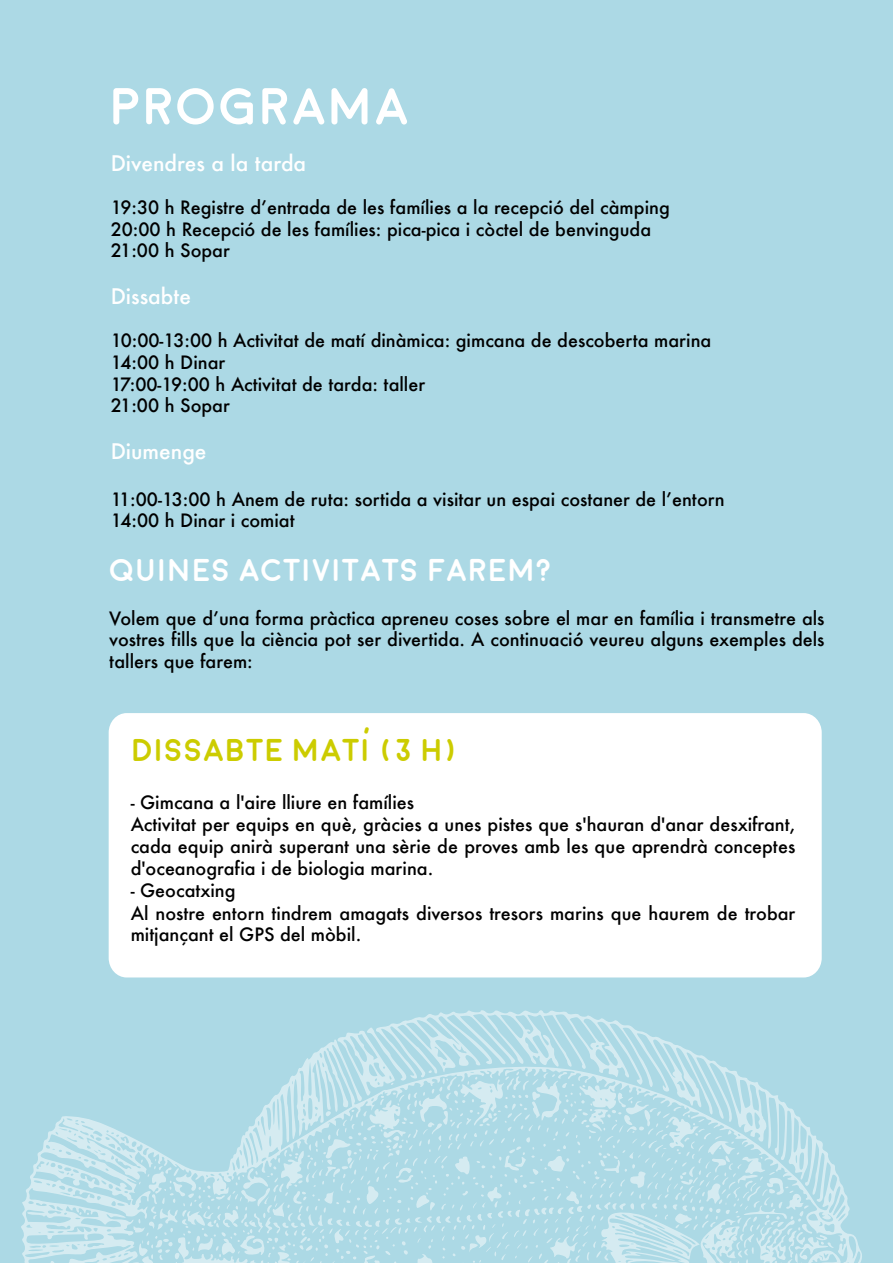
<style>
.page{position:relative;width:893px;height:1263px;background:#acd9e5}
.page>*{position:absolute;margin:0;border:0;box-sizing:border-box;transform-origin:0 0}
.t1{font:700 51.9px "Moon";color:#fff}
.t2{font:700 31.5px "Moon";color:#fff}
.t3{font:700 31.5px "Moon";color:#cc0}
.t4{font:500 21px "Futura";color:#fff}
.t5{font:500 18px/21.6px "Futura";color:#000}
</style>
<div class="page">
<div style="left:109px;top:713px;width:713px;height:264px;background:#fff;border-radius:19px"></div>
<svg style="left:21px;top:1010px;width:841px;height:253px"></svg>
<h1 class="t1" style="left:109px;top:81px;width:302px">PROGRAMA</h1>
<p class="t4" style="left:111px;top:149px;width:197px">Divendres a la tarda</p>
<p class="t5" style="left:111px;top:196px;width:561px">19:30 h Registre dʼentrada de les famílies a la recepció del càmping<br>20:00 h Recepció de les famílies: pica-pica i còctel de benvinguda<br>21:00 h Sopar</p>
<p class="t4" style="left:111px;top:282px;width:82px">Dissabte</p>
<p class="t5" style="left:111px;top:330px;width:602px">10:00-13:00 h Activitat de matí dinàmica: gimcana de descoberta marina 14:00 h Dinar<br>17:00-19:00 h Activitat de tarda: taller<br>21:00 h Sopar</p>
<p class="t4" style="left:111px;top:437px;width:97px">Diumenge</p>
<p class="t5" style="left:111px;top:488px;width:615px">11:00-13:00 h Anem de ruta: sortida a visitar un espai costaner de lʼentorn<br>14:00 h Dinar i comiat</p>
<h2 class="t2" style="left:109px;top:555px;width:445px">QUINES ACTIVITATS FAREM?</h2>
<p class="t5" style="left:109px;top:607px;width:717px;text-align:justify">Volem que dʼuna forma pràctica apreneu coses sobre el mar en família i transmetre als vostres fills que la ciència pot ser divertida. A continuació veureu alguns exemples dels tallers que farem:</p>
<h2 class="t3" style="left:131px;top:735px;width:331px">DISSABTE MATI (3 H)</h2>
<p class="t5" style="left:131px;top:791px;width:666px">- Gimcana a l'aire lliure en famílies<br>Activitat per equips en què, gràcies a unes pistes que s'hauran d'anar desxifrant, cada equip anirà superant una sèrie de proves amb les que aprendrà conceptes d'oceanografia i de biologia marina.</p>
<p class="t5" style="left:131px;top:879px;width:666px;line-height:22px">- Geocatxing<br>Al nostre entorn tindrem amagats diversos tresors marins que haurem de trobar mitjançant el GPS del mòbil.</p>
</div>
